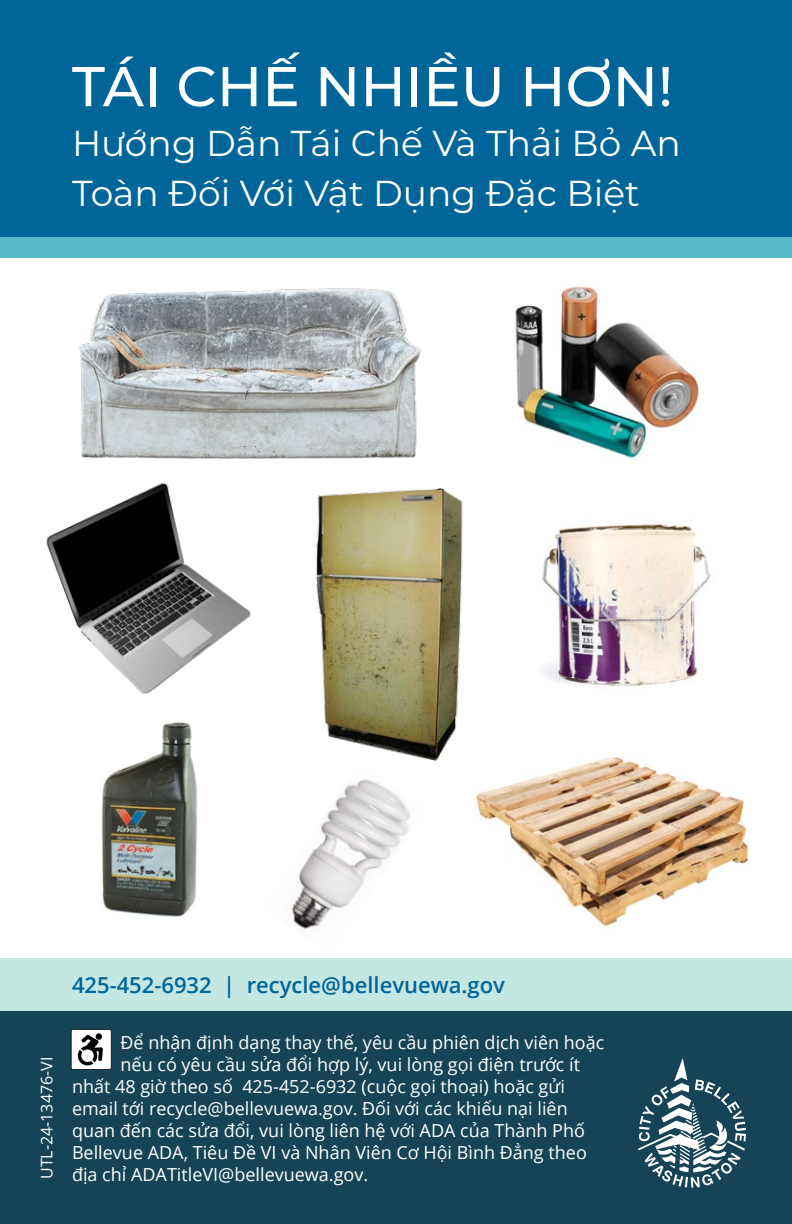
<style>
.page{position:relative;width:792px;height:1224px;background:#fff}
.page>*{position:absolute;margin:0;border:0;box-sizing:border-box;transform-origin:0 0}
.t1{font:500 56px "Montserrat";color:#fff}
.t2{font:36px/50px "Montserrat";color:#fff}
.t3{font:600 22px "Open Sans";color:#006598}
.ADA{font:18px "Open Sans";color:#fff}
.ADA-2{font:16px "Open Sans";color:#fff}
</style>
<div class="page">
<div style="left:0;top:990px;width:792px;height:234px;background:#164356"></div>
<div style="left:0;top:0;width:792px;height:247px;background:#006598"></div>
<svg style="left:638px;top:1058px;width:108px;height:130px"></svg>
<div style="left:0;top:237px;width:792px;height:20px;background:#57b9c3"></div>
<img style="left:78px;top:288px;width:344px;height:171px">
<img style="left:515px;top:286px;width:185px;height:173px">
<img style="left:291px;top:779px;width:120px;height:151px">
<img style="left:542px;top:524px;width:169px;height:162px">
<img style="left:475px;top:756px;width:274px;height:171px">
<img style="left:46px;top:482px;width:205px;height:212px">
<svg style="left:71px;top:1029px;width:41px;height:41px;background:#b4b5b6"></svg>
<div style="left:96px;top:1033px;width:6px;height:7px;background:#000;border-radius:50%"></div>
<img style="left:101px;top:721px;width:97px;height:196px">
<img style="left:316px;top:487px;width:147px;height:274px">
<div style="left:0;top:958px;width:792px;height:53px;background:#c5e7e2"></div>
<p class="t1" style="left:72px;top:47px;width:603px">TÁI CHẾ NHIỀU HƠN!</p>
<p class="t2" style="left:72px;top:117px;width:610px">Hướng Dẫn Tái Chế Và Thải Bỏ An<br>Toàn Đối Với Vật Dụng Đặc Biệt</p>
<p class="ADA-2" style="left:36px;top:1179px;width:124px;rotate:-90deg">UTL-24-13476-VI</p>
<p class="t3" style="left:72px;top:969px;width:435px">425-452-6932 | recycle@bellevuewa.gov</p>
<p class="ADA" style="left:121px;top:1030px;width:485px">Để nhận định dạng thay thế, yêu cầu phiên dịch viên hoặc</p>
<p class="ADA" style="left:121px;top:1052px;width:461px">nếu có yêu cầu sửa đổi hợp lý, vui lòng gọi điện trước ít</p>
<p class="ADA" style="left:72px;top:1074px;width:495px">nhất 48 giờ theo số 425-452-6932 (cuộc gọi thoại) hoặc gửi</p>
<p class="ADA" style="left:72px;top:1096px;width:497px">email tới recycle@bellevuewa.gov. Đối với các khiếu nại liên</p>
<p class="ADA" style="left:72px;top:1118px;width:515px">quan đến các sửa đổi, vui lòng liên hệ với ADA của Thành Phố</p>
<p class="ADA" style="left:72px;top:1140px;width:516px">Bellevue ADA, Tiêu Đề VI và Nhân Viên Cơ Hội Bình Đẳng theo</p>
<p class="ADA" style="left:72px;top:1162px;width:298px">địa chỉ ADATitleVI@bellevuewa.gov.</p>
</div>
